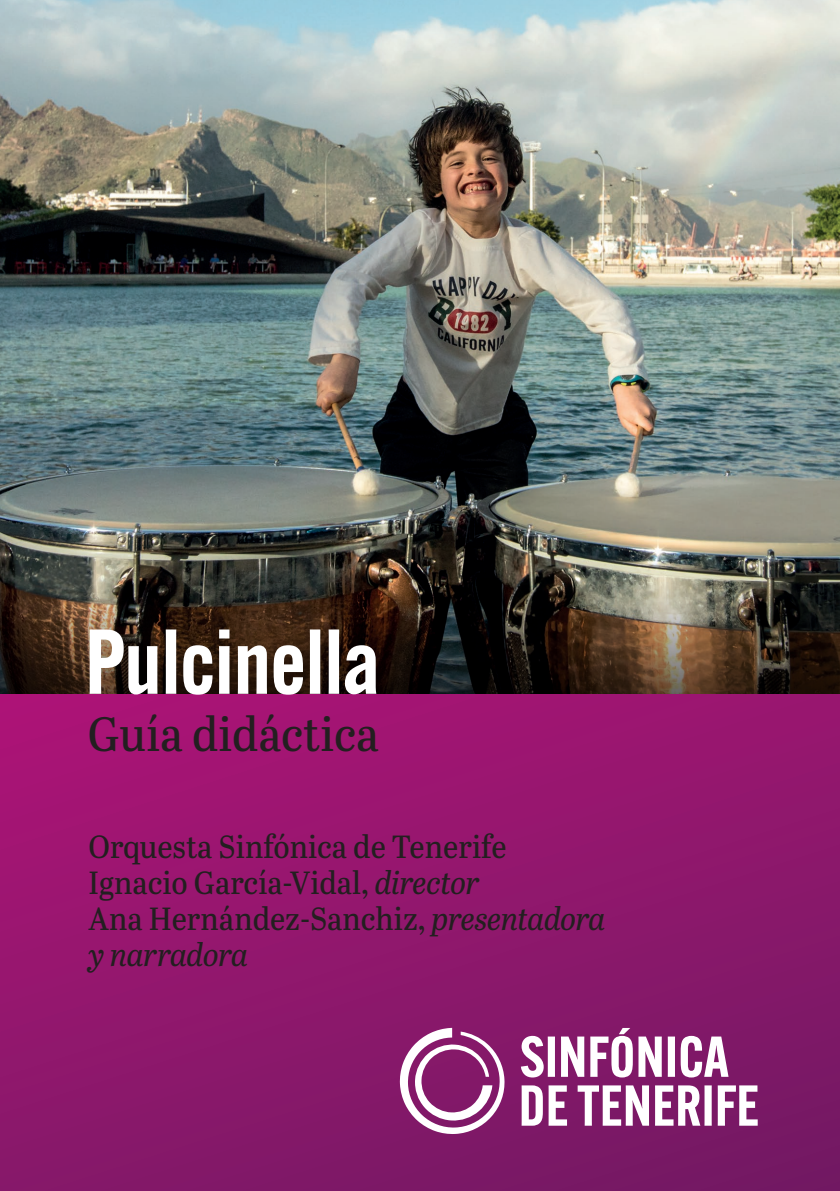
<style>
.page{position:relative;width:840px;height:1191px;background:#fff}
.page>*{position:absolute;margin:0;border:0;box-sizing:border-box;transform-origin:0 0}
.t1{font:600 89.8px "Alternate Gothic ATF";color:#fff}
._05_Titulos_Interior{font:48px "Abril Titling Nar";color:#231f20}
.t2{font:32px "Abril Titling Nar";color:#231f20}
.t3{font:italic 32px/36px "Abril Titling Nar";letter-spacing:-.005em;color:#231f20}
.s1{font-style:italic}
.s2{font-style:normal}
</style>
<div class="page">
<svg style="left:1px;top:694px;width:838px;height:497px;background:#90176d"></svg>
<svg style="left:0;top:0;width:1px;height:1191px"></svg>
<img style="left:0;top:0;width:839px;height:552px">
<svg style="left:520px;top:1035px;width:34px;height:42px"></svg>
<svg style="left:560px;top:1036px;width:24px;height:40px"></svg>
<svg style="left:638px;top:1036px;width:23px;height:40px"></svg>
<svg style="left:667px;top:1036px;width:7px;height:40px"></svg>
<svg style="left:680px;top:1035px;width:48px;height:42px"></svg>
<svg style="left:521px;top:1085px;width:21px;height:40px"></svg>
<svg style="left:548px;top:1085px;width:18px;height:40px"></svg>
<svg style="left:577px;top:1085px;width:71px;height:40px"></svg>
<svg style="left:654px;top:1085px;width:57px;height:40px"></svg>
<svg style="left:717px;top:1085px;width:40px;height:40px"></svg>
<svg style="left:399px;top:1027px;width:106px;height:107px"></svg>
<svg style="left:590px;top:1028px;width:42px;height:49px"></svg>
<img style="left:0;top:552px;width:839px;height:142px">
<p class="t1" style="left:85px;top:604px;width:296px">Pulcinella</p>
<p class="_05_Titulos_Interior" style="left:88px;top:699px;width:292px">Guía didáctica</p>
<p class="t2" style="left:88px;top:823px;width:419px">Orquesta Sinfónica de Tenerife</p>
<p class="t2" style="left:88px;top:859px;width:392px">Ignacio García-Vidal, <span class="s1">director</span></p>
<p class="t3" style="left:88px;top:898px;width:518px"><span class="s2">Ana Hernández-Sanchiz,</span> presentadora y narradora</p>
</div>
